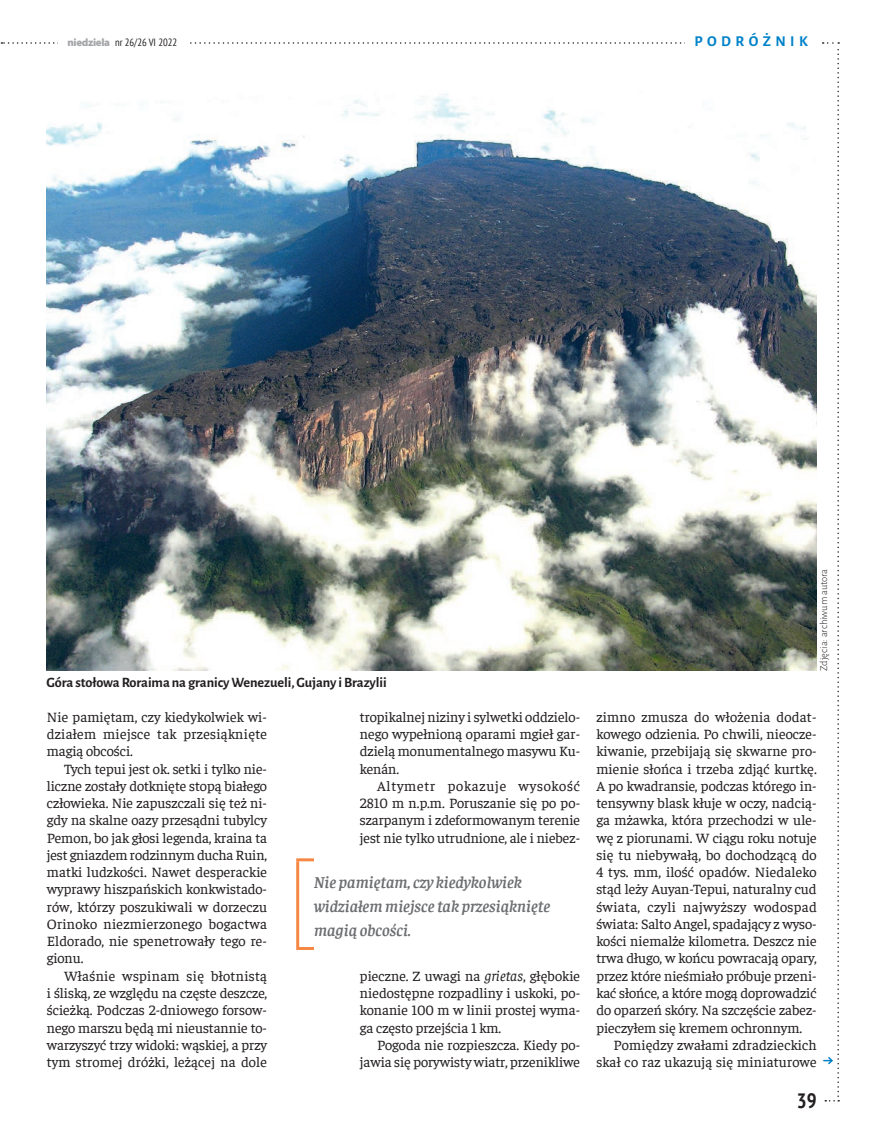
<style>
.page{position:relative;width:872px;height:1136px;background:#fff}
.page>*{position:absolute;margin:0;border:0;box-sizing:border-box;transform-origin:0 0}
.t1{font:700 condensed 20.7px "PT Sans";color:#231f20}
.t2{font:italic 600 16.5px/24px "Faustina";color:#6c6d70}
.t3{font:700 15px "Alegreya Sans";letter-spacing:.295em;color:#0082c9}
.t4{font:14.4px/17.2px "Faustina";letter-spacing:-.005em;color:#231f20;text-align:justify}
.t5{font:700 14.25px "Alegreya Sans";letter-spacing:-.005em;color:#231f20}
.t6{font:condensed 10.5px "PT Sans";color:#231f20}
.t7{font:300 10.5px "Alegreya Sans";color:#231f20}
.s1{font-family:"Myriad Pro";font-weight:900;font-stretch:normal;font-size:10.8px;color:#a5a6aa}
.s2{font-style:italic}
</style>
<div class="page">
<svg style="left:190px;top:42px;width:495px;height:2px"></svg>
<svg style="left:1px;top:42px;width:57px;height:2px"></svg>
<hr style="left:296px;top:858px;width:18px;height:3px;background:#f58844">
<hr style="left:296px;top:861px;width:3px;height:85px;background:#f58844">
<hr style="left:296px;top:946px;width:18px;height:3px;background:#f58844">
<img style="left:47px;top:94px;width:769px;height:576px">
<svg style="left:822px;top:42px;width:17px;height:1059px"></svg>
<p class="t6" style="left:67px;top:36px;width:111px"><span class="s1">niedziela</span> nr 26/26 VI 2022</p>
<p class="t3" style="left:694px;top:30px;width:115px">podróżnik</p>
<p class="t5" style="left:47px;top:672px;width:342px">Góra stołowa Roraima na granicy Wenezueli, Gujany i Brazylii</p>
<p class="t7" style="left:817px;top:670px;width:103px;rotate:-90deg">Zdjęcia: archiwum autora</p>
<p class="t4" style="left:47px;top:707px;width:222px">Nie pamiętam, czy kiedykolwiek wi&shy;działem miejsce tak przesiąknięte magią obcości.</p>
<p class="t4" style="left:47px;top:759px;width:222px;text-indent:17px">Tych tepui jest ok. setki i tylko nie&shy;liczne zostały dotknięte stopą białego człowieka. Nie zapuszczali się też ni&shy;gdy na skalne oazy przesądni tubylcy Pemon, bo jak głosi legenda, kraina ta jest gniazdem rodzinnym ducha Ruin, matki ludzkości. Nawet desperackie wyprawy hiszpańskich konkwistado&shy;rów, którzy poszukiwali w dorzeczu Orinoko niezmierzonego bogactwa Eldorado, nie spenetrowały tego re&shy;gionu.</p>
<p class="t4" style="left:47px;top:966px;width:222px;text-indent:17px">Właśnie wspinam się błotnistą i śliską, ze względu na częste deszcze, ścieżką. Podczas 2-dniowego forsow&shy;nego marszu będą mi nieustannie to&shy;warzyszyć trzy widoki: wąskiej, a przy tym stromej dróżki, leżącej na dole</p>
<p class="t4" style="left:360px;top:707px;width:222px">tropikalnej niziny i sylwetki oddzielo&shy;nego wypełnioną oparami mgieł gar&shy;dzielą monumentalnego masywu Ku&shy;kenán.</p>
<p class="t4" style="left:360px;top:776px;width:222px;text-indent:17px">Altymetr pokazuje wysokość 2810 m n.p.m. Poruszanie się po po&shy;szarpanym i zdeformowanym terenie jest nie tylko utrudnione, ale i niebez-</p>
<p class="t2" style="left:314px;top:868px;width:238px">Nie pamiętam, czy kiedykolwiek widziałem miejsce tak przesiąknięte magią obcości.</p>
<p class="t4" style="left:360px;top:966px;width:222px">pieczne. Z uwagi na <span class="s2">grietas</span>, głębokie niedostępne rozpadliny i uskoki, po&shy;konanie 100 m w linii prostej wyma&shy;ga często przejścia 1 km.</p>
<p class="t4" style="left:360px;top:1035px;width:222px;text-align:right">Pogoda nie rozpieszcza. Kiedy po&shy;jawia się porywisty wiatr, przenikliwe</p>
<p class="t4" style="left:596px;top:707px;width:222px">zimno zmusza do włożenia dodat&shy;kowego odzienia. Po chwili, nieocze&shy;kiwanie, przebijają się skwarne pro&shy;mienie słońca i trzeba zdjąć kurtkę.<br>A po kwadransie, podczas którego in&shy;tensywny blask kłuje w oczy, nadcią&shy;ga mżawka, która przechodzi w ule&shy;wę z piorunami. W ciągu roku notuje się tu niebywałą, bo dochodzącą do 4 tys. mm, ilość opadów. Niedaleko stąd leży Auyan-Tepui, naturalny cud świata, czyli najwyższy wodospad świata: Salto Angel, spadający z wyso&shy;kości niemalże kilometra. Deszcz nie trwa długo, w końcu powracają opary, przez które nieśmiało próbuje przeni&shy;kać słońce, a które mogą doprowadzić do oparzeń skóry. Na szczęście zabez&shy;pieczyłem się kremem ochronnym.</p>
<p class="t4" style="left:596px;top:1035px;width:222px;text-align:right">Pomiędzy zwałami zdradzieckich skał co raz ukazują się miniaturowe</p>
<h1 class="t1" style="left:797px;top:1086px;width:21px">39</h1>
</div>
